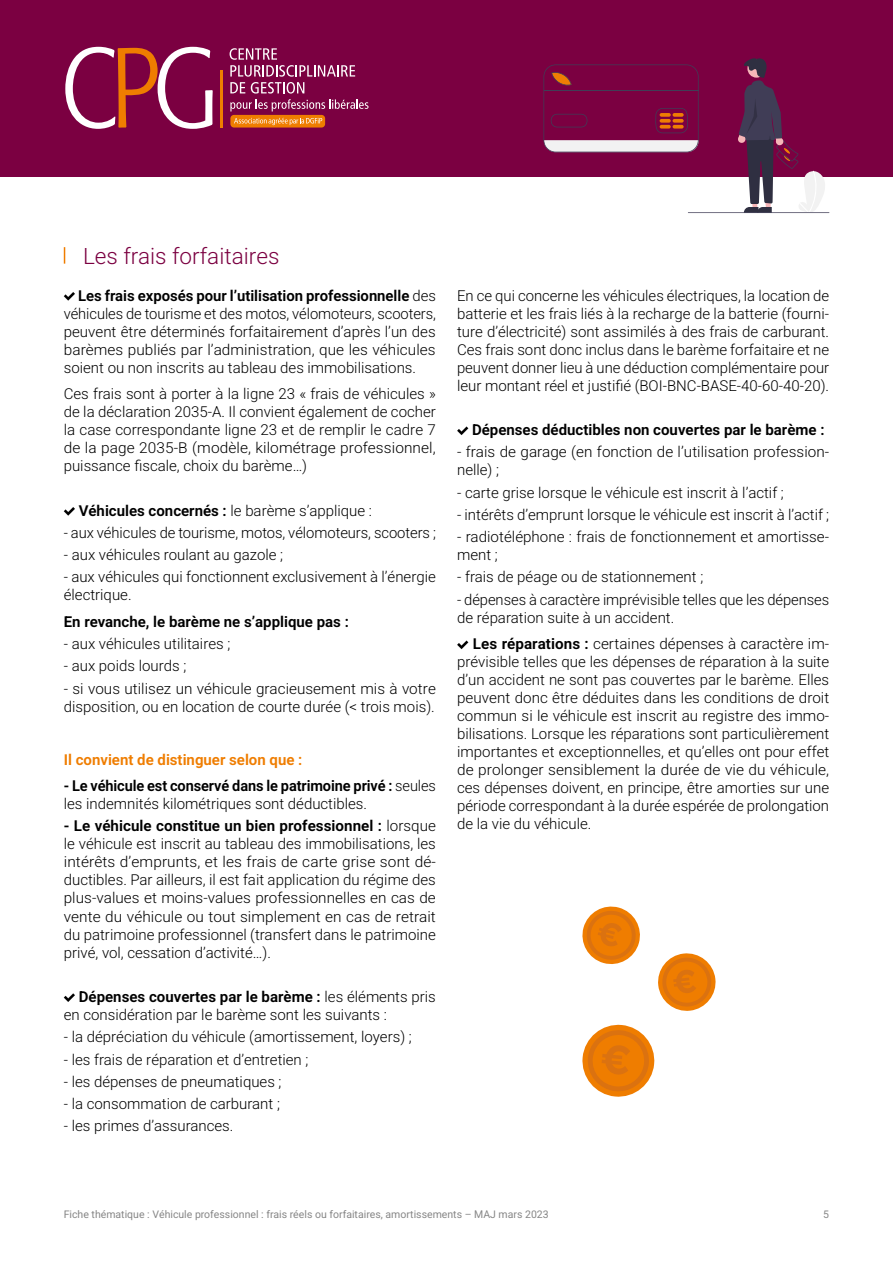
<style>
.page{position:relative;width:893px;height:1263px;background:#fff}
.page>*{position:absolute;margin:0;border:0;box-sizing:border-box;transform-origin:0 0}
.t1{font:300 22.5px "Heebo";color:#7b0041}
.t2{font:300 15px/18px "Heebo";color:#000}
.t3{font:600 15px "Heebo";color:#000}
.t4{font:600 15px "Heebo";color:#ef7d00}
.t5{font:10.5px "Heebo";color:#878787}
.s1{font-weight:600}
.s2{font-weight:300}
</style>
<div class="page">
<div style="left:0;top:0;width:893px;height:176px;background:#7b0041"></div>
<div style="left:230px;top:115px;width:95px;height:13px;background:#ef7d00;border-radius:4px"></div>
<svg style="left:65px;top:47px;width:148px;height:82px"></svg>
<svg style="left:230px;top:48px;width:138px;height:63px"></svg>
<hr style="left:220px;top:70px;width:3px;height:58px;background:#ef7d00">
<svg style="left:234px;top:118px;width:88px;height:7px"></svg>
<svg style="left:64px;top:247px;width:1px;height:17px"></svg>
<svg style="left:64px;top:292px;width:11px;height:9px"></svg>
<svg style="left:64px;top:507px;width:11px;height:9px"></svg>
<svg style="left:64px;top:993px;width:11px;height:9px"></svg>
<svg style="left:457px;top:426px;width:11px;height:9px"></svg>
<svg style="left:457px;top:640px;width:11px;height:9px"></svg>
<svg style="left:543px;top:58px;width:286px;height:155px"></svg>
<svg style="left:658px;top:953px;width:58px;height:58px"></svg>
<svg style="left:582px;top:906px;width:58px;height:58px"></svg>
<svg style="left:582px;top:1024px;width:73px;height:73px"></svg>
<h1 class="t1" style="left:83px;top:240px;width:198px">Les frais forfaitaires</h1>
<p class="t2" style="left:64px;top:286px;width:374px;text-align:justify;text-indent:14px"><span class="s1">Les frais exposés pour l’utilisation professionnelle</span> des véhicules de tourisme et des motos, vélomoteurs, scooters, peuvent être déterminés forfaitairement d’après l’un des barèmes publiés par l’administration, que les véhicules soient ou non inscrits au tableau des immobilisations.</p>
<p class="t2" style="left:64px;top:385px;width:374px;text-align:justify">Ces frais sont à porter à la ligne 23 « frais de véhicules » de la déclaration 2035-A. Il convient également de cocher la case correspondante ligne 23 et de remplir le cadre 7 de la page 2035-B (modèle, kilométrage professionnel, puissance fiscale, choix du barème…)</p>
<p class="t3" style="left:79px;top:500px;width:295px">Véhicules concernés : <span class="s2">le barème s’applique :</span></p>
<p class="t2" style="left:64px;top:524px;width:374px">- aux véhicules de tourisme, motos, vélomoteurs, scooters ;</p>
<p class="t2" style="left:64px;top:546px;width:221px">- aux véhicules roulant au gazole ;</p>
<p class="t2" style="left:64px;top:568px;width:374px">- aux véhicules qui fonctionnent exclusivement à l’énergie électrique.</p>
<p class="t3" style="left:64px;top:611px;width:287px">En revanche, le barème ne s’applique pas :</p>
<p class="t2" style="left:64px;top:635px;width:168px">- aux véhicules utilitaires ;</p>
<p class="t2" style="left:64px;top:657px;width:124px">- aux poids lourds ;</p>
<p class="t2" style="left:64px;top:679px;width:374px">- si vous utilisez un véhicule gracieusement mis à votre disposition, ou en location de courte durée (&lt; trois mois).</p>
<p class="t4" style="left:64px;top:749px;width:240px">Il convient de distinguer selon que :</p>
<p class="t2" style="left:64px;top:777px;width:374px"><span class="s1">- Le véhicule est conservé dans le patrimoine privé :</span> seules les indemnités kilométriques sont déductibles.</p>
<p class="t2" style="left:64px;top:817px;width:374px;text-align:justify"><span class="s1">- Le véhicule constitue un bien professionnel :</span> lorsque le véhicule est inscrit au tableau des immobilisations, les intérêts d’emprunts, et les frais de carte grise sont dé&shy;ductibles. Par ailleurs, il est fait application du régime des plus-values et moins-values professionnelles en cas de vente du véhicule ou tout simplement en cas de retrait du patrimoine professionnel (transfert dans le patrimoine privé, vol, cessation d’activité…).</p>
<p class="t2" style="left:64px;top:988px;width:374px;text-indent:15px"><span class="s1">Dépenses couvertes par le barème :</span> les éléments pris en considération par le barème sont les suivants :</p>
<p class="t2" style="left:64px;top:1028px;width:350px">- la dépréciation du véhicule (amortissement, loyers) ;</p>
<p class="t2" style="left:64px;top:1050px;width:246px">- les frais de réparation et d’entretien ;</p>
<p class="t2" style="left:64px;top:1072px;width:219px">- les dépenses de pneumatiques ;</p>
<p class="t2" style="left:64px;top:1095px;width:218px">- la consommation de carburant ;</p>
<p class="t2" style="left:64px;top:1117px;width:171px">- les primes d’assurances.</p>
<p class="t2" style="left:457px;top:286px;width:374px;text-align:justify">En ce qui concerne les véhicules électriques, la location de batterie et les frais liés à la recharge de la batterie (fourni&shy;ture d’électricité) sont assimilés à des frais de carburant.<br>Ces frais sont donc inclus dans le barème forfaitaire et ne peuvent donner lieu à une déduction complémentaire pour leur montant réel et justifié (BOI-BNC-BASE-40-60-40-20).</p>
<p class="t3" style="left:472px;top:419px;width:354px">Dépenses déductibles non couvertes par le barème :</p>
<p class="t2" style="left:457px;top:443px;width:374px">- frais de garage (en fonction de l’utilisation profession&shy;nelle) ;</p>
<p class="t2" style="left:457px;top:483px;width:328px">- carte grise lorsque le véhicule est inscrit à l’actif ;</p>
<p class="t2" style="left:457px;top:505px;width:374px">- intérêts d’emprunt lorsque le véhicule est inscrit à l’actif ;</p>
<p class="t2" style="left:457px;top:528px;width:374px">- radiotéléphone : frais de fonctionnement et amortisse&shy;ment ;</p>
<p class="t2" style="left:457px;top:568px;width:248px">- frais de péage ou de stationnement ;</p>
<p class="t2" style="left:457px;top:590px;width:374px">- dépenses à caractère imprévisible telles que les dépenses de réparation suite à un accident.</p>
<p class="t2" style="left:457px;top:635px;width:374px;text-align:justify;text-indent:16px"><span class="s1">Les réparations :</span> certaines dépenses à caractère im&shy;prévisible telles que les dépenses de réparation à la suite d’un accident ne sont pas couvertes par le barème. Elles peuvent donc être déduites dans les conditions de droit commun si le véhicule est inscrit au registre des immo&shy;bilisations. Lorsque les réparations sont particulièrement importantes et exceptionnelles, et qu’elles ont pour effet de prolonger sensiblement la durée de vie du véhicule, ces dépenses doivent, en principe, être amorties sur une période correspondant à la durée espérée de prolongation de la vie du véhicule.</p>
<p class="t5" style="left:64px;top:1207px;width:486px">Fiche thématique : Véhicule professionnel : frais réels ou forfaitaires, amortissements – MAJ mars 2023</p>
<p class="t5" style="left:823px;top:1207px;width:7px">5</p>
</div>
